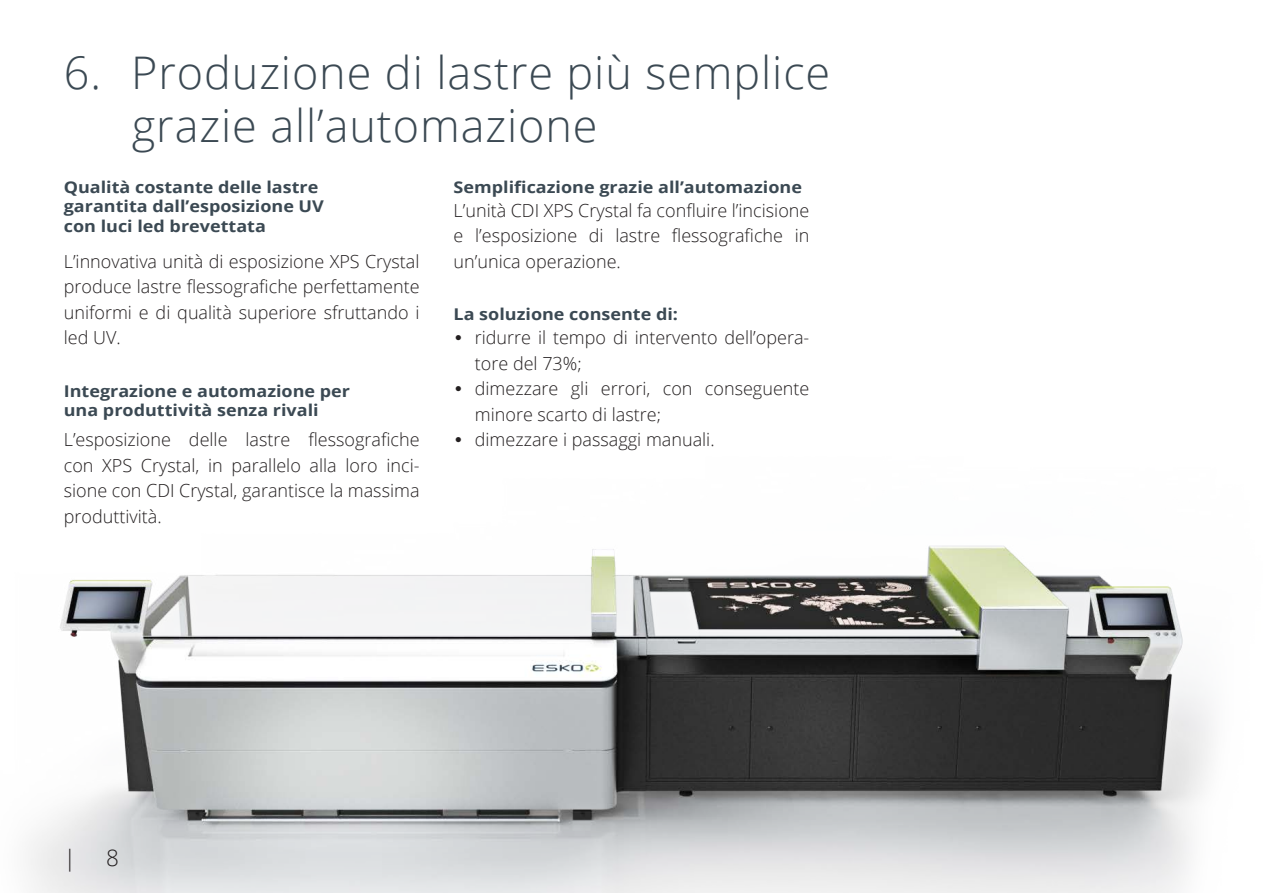
<style>
.page{position:relative;width:1263px;height:893px;background:#fff}
.page>*{position:absolute;margin:0;border:0;box-sizing:border-box;transform-origin:0 0}
.Heading_1_numbered{font:300 45px/52.5px "Open Sans";letter-spacing:.02em;color:#3b4953}
.t1{font:300 22.5px "Open Sans";color:#231f20}
.Body_text_US{font:300 18px/25.5px "Open Sans";color:#231f20;text-align:justify}
.Heading_3{font:700 16.2px/19.5px "Open Sans";color:#3b4953;scale:1.11 1}
</style>
<div class="page">
<img style="left:28px;top:545px;width:1184px;height:348px">
<p class="Heading_1_numbered" style="left:132px;top:46px;width:700px;text-indent:-68px">6. Produzione di lastre più semplice grazie all’automazione</p>
<p class="Heading_3" style="left:64px;top:177px;width:236px">Qualità costante delle lastre garantita dall’esposizione UV con luci led brevettata</p>
<p class="Body_text_US" style="left:64px;top:248px;width:357px">L’innovativa unità di esposizione XPS Crystal produce lastre flessografiche perfettamente uniformi e di qualità superiore sfruttando i led UV.</p>
<p class="Heading_3" style="left:64px;top:381px;width:259px">Integrazione e automazione per una produttività senza rivali</p>
<p class="Body_text_US" style="left:64px;top:427px;width:357px">L’esposizione delle lastre flessografiche con XPS Crystal, in parallelo alla loro inci&shy;sione con CDI Crystal, garantisce la massima produttività.</p>
<p class="Heading_3" style="left:454px;top:177px;width:315px">Semplificazione grazie all’automazione</p>
<p class="Body_text_US" style="left:454px;top:197px;width:357px">L’unità CDI XPS Crystal fa confluire l’incisione e l’esposizione di lastre flessografiche in un’unica operazione.</p>
<p class="Heading_3" style="left:454px;top:304px;width:204px">La soluzione consente di:</p>
<p class="Body_text_US" style="left:475px;top:325px;width:336px;text-indent:-21px">• ridurre il tempo di intervento dell’opera&shy;tore del 73%;</p>
<p class="Body_text_US" style="left:475px;top:376px;width:336px;text-indent:-21px">• dimezzare gli errori, con conseguente minore scarto di lastre;</p>
<p class="Body_text_US" style="left:454px;top:427px;width:263px">• dimezzare i passaggi manuali.</p>
<p class="t1" style="left:64px;top:842px;width:14px">|</p>
<p class="t1" style="left:106px;top:842px;width:14px">8</p>
</div>
